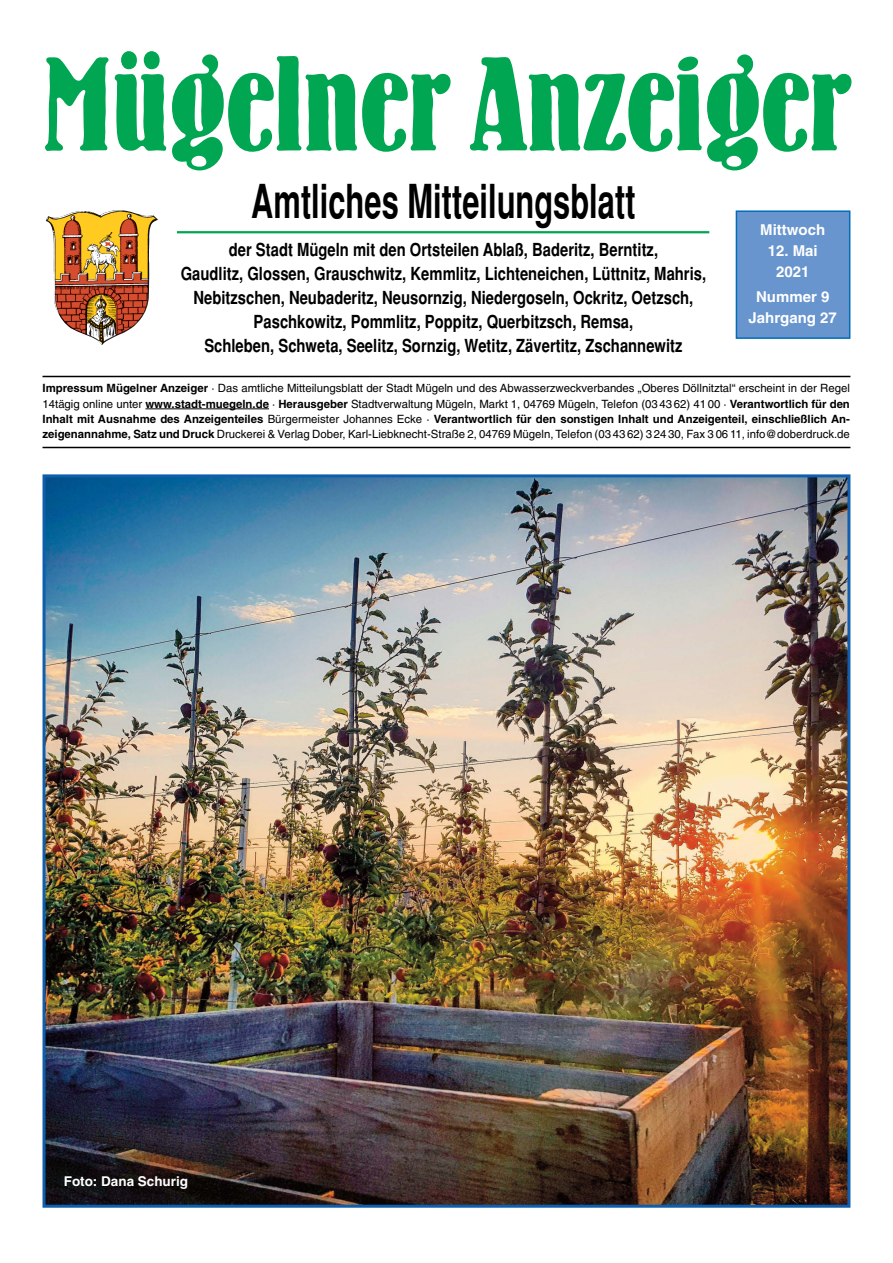
<style>
.page{position:relative;width:893px;height:1263px;background:#fff}
.page>*{position:absolute;margin:0;border:0;box-sizing:border-box;transform-origin:0 0}
.t1{font:132px "Bernhard Bold Condensed BT";letter-spacing:-.015em;color:#00a651}
.t2{font:700 condensed 46.8px "Helvetica";color:#000;scale:.8 1}
.t3{font:700 condensed 18px/24px "Helvetica";color:#000;text-align:center}
.t4{font:700 15px/21px "Helvetica";color:#fff;text-align:center}
.t5{font:700 13.5px "Helvetica";color:#fff}
.t6{font:11.4px/15.3px "Helvetica";color:#000;text-align:justify}
.s1{font-weight:700}
</style>
<div class="page">
<hr style="left:43px;top:376px;width:807px;height:1px;background:#000">
<hr style="left:43px;top:447px;width:807px;height:1px;background:#000">
<hr style="left:145px;top:409px;width:124px;height:1px;background:#000">
<div style="left:737px;top:212px;width:112px;height:125px;background:#6895ce"></div>
<div style="left:736px;top:210px;width:114px;height:129px;border:2px solid #006bb6"></div>
<hr style="left:177px;top:231px;width:532px;height:2px;background:#00a651">
<img style="left:46px;top:210px;width:112px;height:135px">
<img style="left:47px;top:478px;width:799px;height:726px">
<div style="left:43px;top:474px;width:807px;height:734px;border:3px solid #0e5eac"></div>
<h1 class="t1" style="left:43px;top:58px;width:809px">Mügelner Anzeiger</h1>
<h2 class="t2" style="left:251px;top:175px;width:482px">Amtliches Mitteilungsblatt</h2>
<p class="t3" style="left:181px;top:237px;width:527px">der Stadt Mügeln mit den Ortsteilen Ablaß, Baderitz, Berntitz,<br>Gaudlitz, Glossen, Grauschwitz, Kemmlitz, Lichteneichen, Lüttnitz, Mahris, Nebitzschen, Neubaderitz, Neusornzig, Niedergoseln, Ockritz, Oetzsch, Paschkowitz, Pommlitz, Poppitz, Querbitzsch, Remsa,<br>Schleben, Schweta, Seelitz, Sornzig, Wetitz, Zävertitz, Zschannewitz</p>
<p class="t6" style="left:42px;top:382px;width:809px"><span class="s1">Impressum Mügelner Anzeiger</span> · Das amtliche Mitteilungsblatt der Stadt Mügeln und des Abwasserzweckverbandes „Oberes Döllnitztal“ erscheint in der Regel 14tägig online unter <span class="s1">www.stadt-muegeln.de</span> · <span class="s1">Herausgeber</span> Stadtverwaltung Mügeln, Markt 1, 04769 Mügeln, Telefon (03 43 62) 41 00 · <span class="s1">Verantwortlich für den Inhalt mit Ausnahme des Anzeigenteiles</span> Bürgermeister Johannes Ecke · <span class="s1">Verantwortlich für den sonstigen Inhalt und Anzeigenteil, einschließlich An&shy;zeigenannahme, Satz und Druck</span> Druckerei &amp; Verlag Dober, Karl-Liebknecht-Straße 2, 04769 Mügeln, Telefon (03 43 62) 3 24 30, Fax 3 06 11, info@doberdruck.de</p>
<h3 class="t4" style="left:760px;top:220px;width:66px">Mittwoch</h3>
<h3 class="t4" style="left:768px;top:241px;width:51px">12. Mai<br>2021</h3>
<h3 class="t4" style="left:749px;top:288px;width:90px">Nummer 9<br>Jahrgang 27</h3>
<p class="t5" style="left:64px;top:1176px;width:126px">Foto: Dana Schurig</p>
</div>
